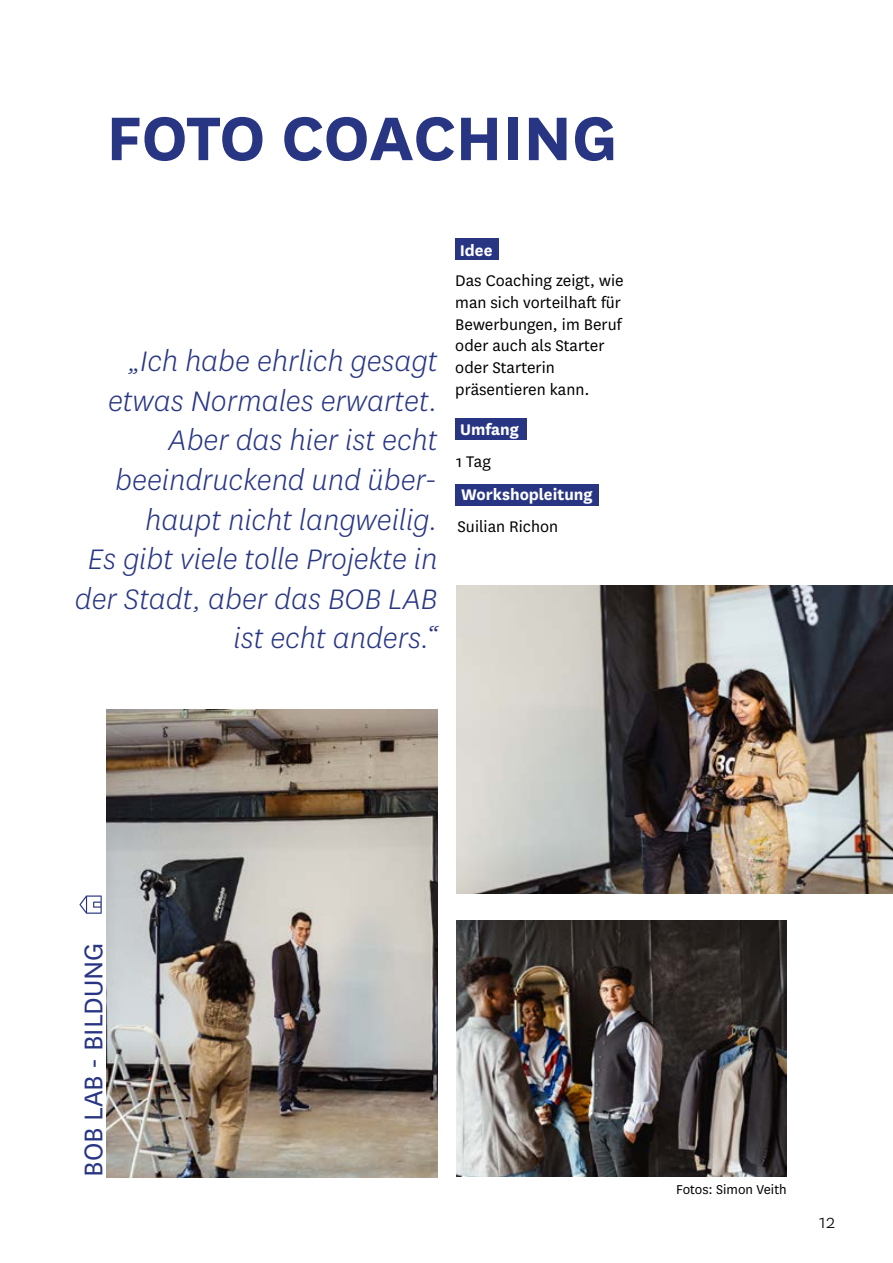
<style>
.page{position:relative;width:893px;height:1263px;background:#fff}
.page>*{position:absolute;margin:0;border:0;box-sizing:border-box;transform-origin:0 0}
.t1{font:700 72px "National";letter-spacing:-.005em;color:#283583}
.t2{font:italic 300 33px/39.6px "National";color:#283583;text-align:right}
.t3{font:30px "National";color:#283583}
.t4{font:300 21px "National";color:#000}
.t5{font:18px/21.6px "National";color:#000}
.t6{font:700 18px "National";color:#fff}
.t7{font:15px "National";color:#000}
</style>
<div class="page">
<div style="left:455px;top:484px;width:144px;height:21px;background:#283583"></div>
<div style="left:455px;top:239px;width:44px;height:21px;background:#283583"></div>
<img style="left:106px;top:709px;width:331px;height:469px">
<img style="left:456px;top:585px;width:437px;height:309px">
<img style="left:456px;top:920px;width:331px;height:257px">
<svg style="left:79px;top:895px;width:23px;height:19px"></svg>
<div style="left:455px;top:418px;width:71px;height:22px;background:#283583"></div>
<h1 class="t1" style="left:106px;top:87px;width:512px">FOTO COACHING</h1>
<p class="t2" style="left:75px;top:341px;width:364px">„Ich habe ehrlich gesagt etwas Normales erwartet.<br>Aber das hier ist echt beeindruckend und über&shy;haupt nicht langweilig.<br>Es gibt viele tolle Projekte in der Stadt, aber das BOB LAB ist echt anders.“</p>
<p class="t6" style="left:460px;top:237px;width:34px">Idee</p>
<p class="t5" style="left:455px;top:269px;width:170px">Das Coaching zeigt, wie man sich vorteilhaft für<br>Bewerbungen, im Beruf oder auch als Starter oder Starterin präsentieren kann.</p>
<p class="t6" style="left:460px;top:416px;width:60px">Umfang</p>
<p class="t5" style="left:456px;top:449px;width:36px">1 Tag</p>
<p class="t6" style="left:461px;top:482px;width:133px">Workshopleitung</p>
<p class="t5" style="left:458px;top:514px;width:102px">Suilian Richon</p>
<p class="t3" style="left:74px;top:1177px;width:236px;rotate:-90deg">BOB LAB - BILDUNG</p>
<p class="t7" style="left:676px;top:1180px;width:112px">Fotos: Simon Veith</p>
<p class="t4" style="left:819px;top:1208px;width:17px">12</p>
</div>
